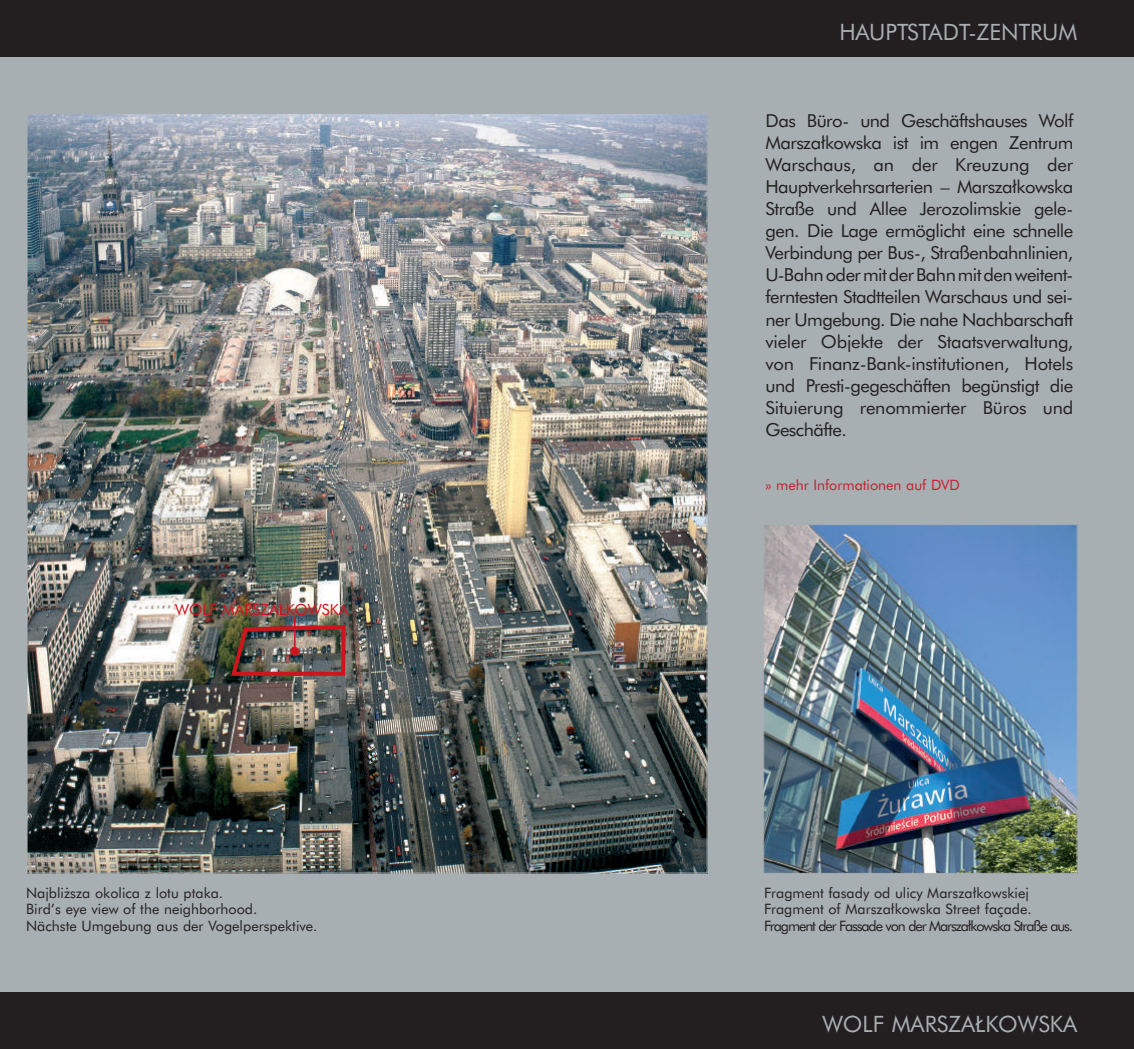
<style>
.page{position:relative;width:1134px;height:1049px;background:#fff}
.page>*{position:absolute;margin:0;border:0;box-sizing:border-box;transform-origin:0 0}
.t1{font:22px "Futura Bk PL";color:#a8afb3}
.t2{font:17.4px/22px "Futura Bk PL";letter-spacing:-.015em;color:#231f20;text-align:justify}
.t3{font:15.4px "Futura EU";color:#cd151d}
.t4{font:14px/16.8px "Futura Bk PL";color:#231f20}
.t5{font:14px "Futura Bk PL";color:#c4202c}
</style>
<div class="page">
<div style="left:0;top:56px;width:1134px;height:937px;background:#a8afb3"></div>
<img style="left:765px;top:526px;width:310px;height:345px">
<div style="left:763px;top:524px;width:314px;height:349px;border:1px solid #a8afb3"></div>
<div style="left:0;top:0;width:1134px;height:57px;background:#231f20"></div>
<div style="left:0;top:992px;width:1134px;height:57px;background:#231f20"></div>
<img style="left:29px;top:115px;width:676px;height:756px">
<img style="left:228px;top:623px;width:120px;height:53px">
<div style="left:290px;top:647px;width:9px;height:9px;background:#cd151d;border-radius:50%"></div>
<hr style="left:294px;top:617px;width:2px;height:32px;background:#cd151d">
<p class="t1" style="left:839px;top:18px;width:240px">HAUPTSTADT-ZENTRUM</p>
<p class="t2" style="left:765px;top:110px;width:309px">Das Büro- und Geschäftshauses Wolf Marszałkowska ist im engen Zentrum Warschaus, an der Kreuzung der Hauptverkehrsarterien – Marszałkowska Straße und Allee Jerozolimskie gele&shy;gen. Die Lage ermöglicht eine schnelle Verbindung per Bus-, Straßenbahnlinien, U-BahnodermitderBahnmitdenweitent&shy;ferntesten Stadtteilen Warschaus und sei&shy;ner Umgebung. Die nahe Nachbarschaft vieler Objekte der Staatsverwaltung, von Finanz-Bank-institutionen, Hotels und Presti-gegeschäften begünstigt die Situierung renommierter Büros und Geschäfte.</p>
<p class="t3" style="left:175px;top:600px;width:175px">WOLF MARSZAŁKOWSKA</p>
<p class="t5" style="left:765px;top:476px;width:196px">» mehr Informationen auf DVD</p>
<p class="t4" style="left:26px;top:884px;width:293px">Najbliższa okolica z lotu ptaka.<br>Bird’s eye view of the neighborhood.<br>Nächste Umgebung aus der Vogelperspektive.</p>
<p class="t4" style="left:764px;top:884px;width:311px">Fragment fasady od ulicy Marszałkowskiej<br>Fragment of Marszałkowska Street façade.<br>Fragment der Fassade von der Marszałkowska Straße aus.</p>
<p class="t1" style="left:822px;top:1010px;width:257px">WOLF MARSZAŁKOWSKA</p>
</div>
